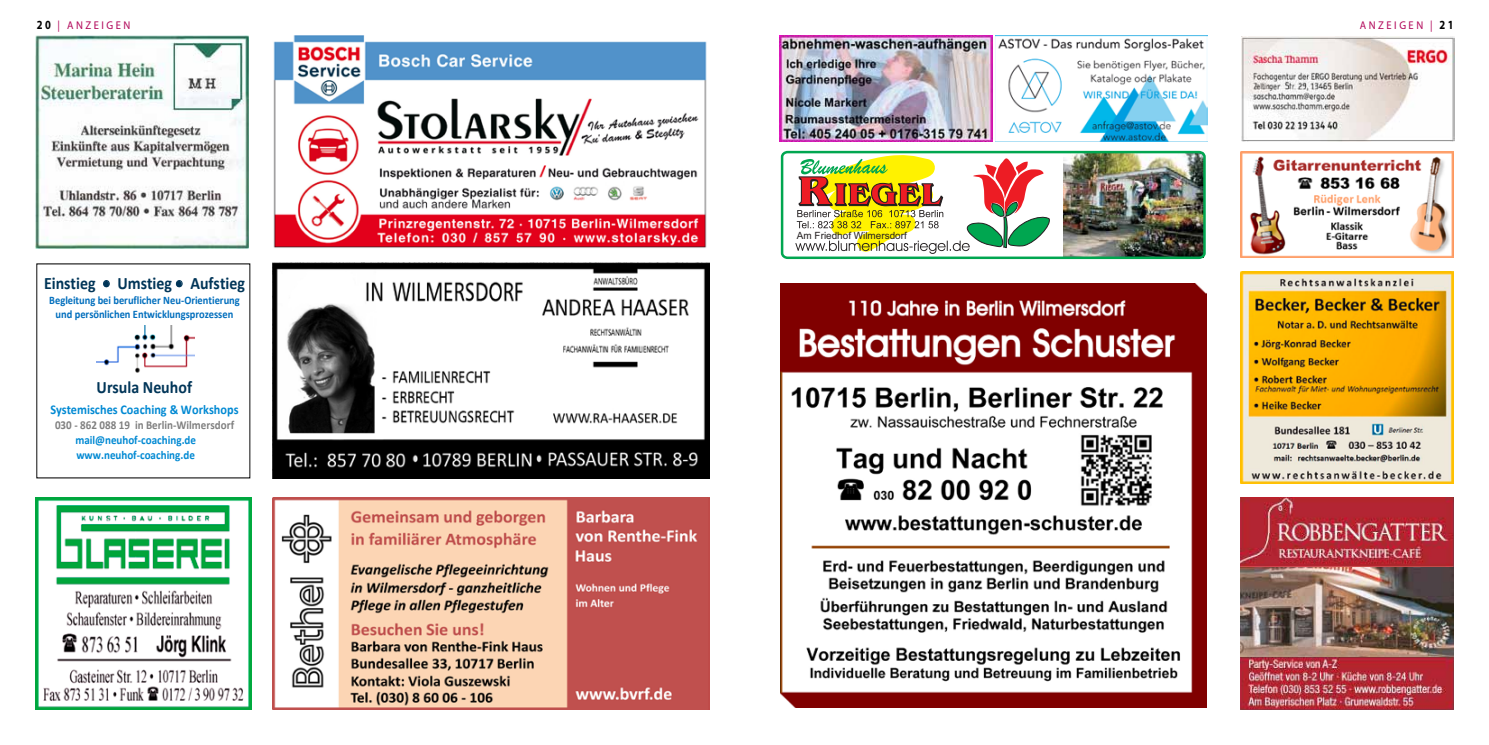
<style>
.page{position:relative;width:1489px;height:745px;background:#fff}
.page>*{position:absolute;margin:0;border:0;box-sizing:border-box;transform-origin:0 0}
.t1{font:700 17.38px "Calibri";color:#003558;scale:.91 1}
.t2{font:700 13.38px "Calibri";color:#0089d3;scale:.91 1}
.t3{font:700 12.12px/14.6px "Calibri";letter-spacing:-.005em;color:#0089d3;scale:.91 1}
.t4{font:700 12.12px "Calibri";color:#808080;scale:.91 1}
.t5{font:700 11.5px/14px "Calibri";color:#006ebd;text-align:center;scale:.91 1}
.t6{font:11.25px "Myriad Pro";letter-spacing:.24em;color:#b10659;scale:.93 1}
.t7{font:9.88px "Arial";color:#231f20}
.s1{font-weight:700;font-size:12.5px;color:#000}
</style>
<div class="page">
<img style="left:273px;top:497px;width:436px;height:212px">
<img style="left:1240px;top:271px;width:212px;height:212px">
<img style="left:1240px;top:151px;width:213px;height:107px">
<img style="left:780px;top:35px;width:212px;height:107px">
<img style="left:272px;top:262px;width:437px;height:216px">
<img style="left:1241px;top:36px;width:212px;height:106px">
<img style="left:995px;top:35px;width:212px;height:107px">
<img style="left:97px;top:325px;width:97px;height:48px">
<svg style="left:103px;top:280px;width:7px;height:7px"></svg>
<svg style="left:176px;top:280px;width:7px;height:7px"></svg>
<img style="left:780px;top:283px;width:425px;height:423px">
<img style="left:780px;top:150px;width:426px;height:110px">
<svg style="left:795px;top:152px;width:256px;height:108px"></svg>
<img style="left:35px;top:35px;width:213px;height:213px">
<img style="left:35px;top:497px;width:216px;height:212px">
<img style="left:1240px;top:497px;width:213px;height:212px">
<img style="left:1240px;top:566px;width:213px;height:89px">
<img style="left:273px;top:35px;width:434px;height:213px">
<p class="t6" style="left:37px;top:18px;width:102px"><span class="s1">20</span> | ANZEIGEN</p>
<p class="t6" style="left:1359px;top:18px;width:102px">ANZ EIGEN | <span class="s1">21</span></p>
<h1 class="t1" style="left:44px;top:271px;width:222px">Einstieg • Umstieg • Aufstieg</h1>
<p class="t5" style="left:49px;top:293px;width:211px">Begleitung bei beruflicher Neu-Orientierung und persönlichen Entwicklungsprozessen</p>
<h1 class="t1" style="left:97px;top:375px;width:106px">Ursula Neuhof</h1>
<p class="t2" style="left:50px;top:401px;width:208px">Systemisches Coaching &amp; Workshops</p>
<p class="t4" style="left:55px;top:417px;width:198px">030 - 862 088 19 in Berlin-Wilmersdorf</p>
<p class="t3" style="left:75px;top:432px;width:134px">mail@neuhof-coaching.de www.neuhof-coaching.de</p>
<p class="t7" style="left:797px;top:229px;width:111px">Am Friedhof Wilmersdorf</p>
</div>
